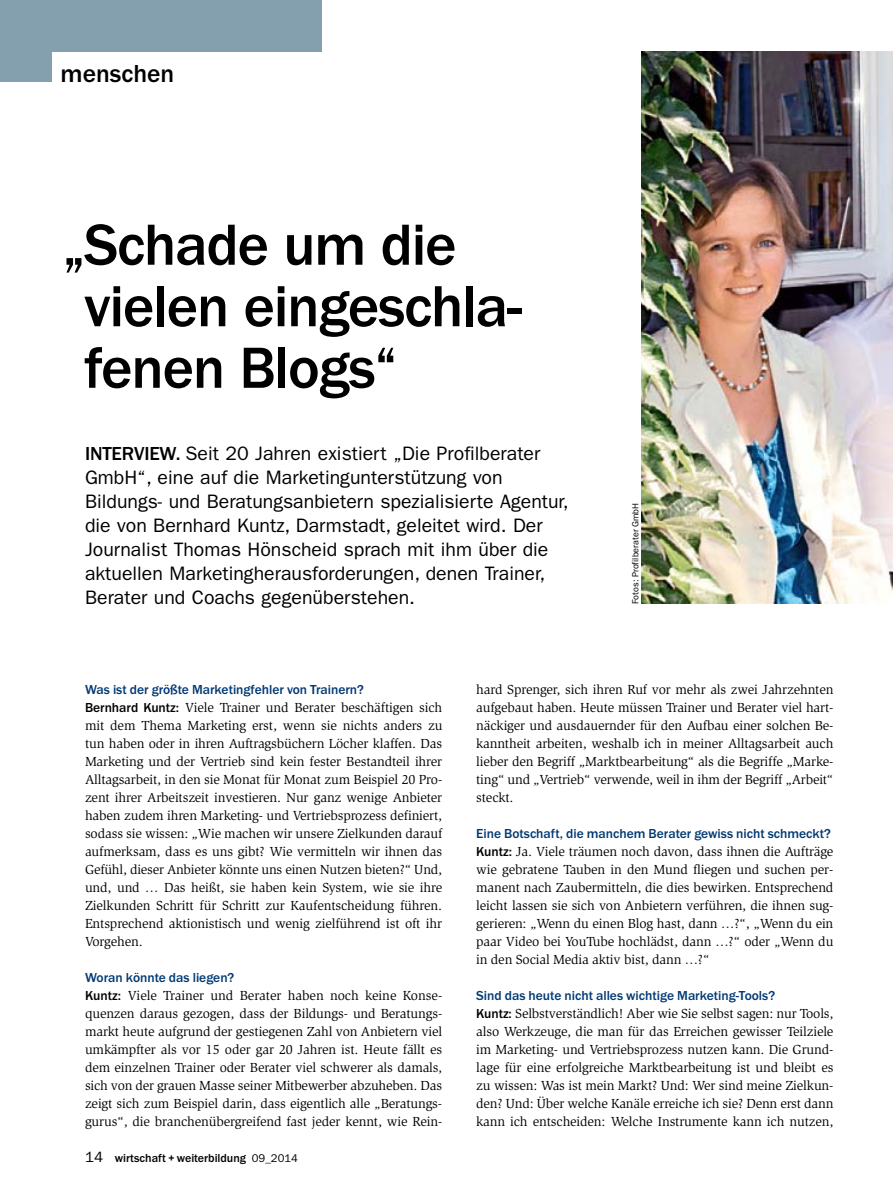
<style>
.page{position:relative;width:893px;height:1191px;background:#fff}
.page>*{position:absolute;margin:0;border:0;box-sizing:border-box;transform-origin:0 0}
.t1{font:500 60px/61.5px "Franklin Goth EF";letter-spacing:-.02em;color:#000}
.t2{font:500 25.5px "Franklin Goth EF";color:#000}
.t3{font:19.5px/24px "Franklin Gothic";color:#000}
.t4{font:13.5px/18px "Slimbach Std";letter-spacing:-.01em;color:#000;text-align:justify}
.t5{font:500 13.5px "Franklin Goth EF";color:#003973}
.t6{font:500 12px "Franklin Goth EF";color:#000}
.t7{font:9px "Franklin Gothic";color:#000}
.s1{font-family:"Franklin Goth EF";font-weight:500}
.s2{font-family:"Franklin Gothic";font-weight:400;font-size:15px}
.s3{font-family:"Franklin Gothic";font-weight:400;font-size:11.25px}
</style>
<div class="page">
<div style="left:0;top:0;width:51px;height:82px;background:#84a0ae"></div>
<div style="left:0;top:0;width:322px;height:51px;background:#84a0ae"></div>
<img style="left:642px;top:51px;width:251px;height:553px">
<h2 class="t2" style="left:61px;top:59px;width:115px">menschen</h2>
<h1 class="t1" style="left:84px;top:215px;width:439px;text-indent:-21px">„Schade um die vielen eingeschla&shy;fenen Blogs“</h1>
<p class="t3" style="left:85px;top:441px;width:485px"><span class="s1">INTERVIEW.</span> Seit 20 Jahren existiert „Die Profilberater GmbH“, eine auf die Marketingunterstützung von Bildungs- und Beratungsanbietern spezialisierte Agentur, die von Bernhard Kuntz, Darmstadt, geleitet wird. Der Journalist Thomas Hönscheid sprach mit ihm über die aktuellen Marketingherausforderungen, denen Trainer, Berater und Coachs gegenüberstehen.</p>
<p class="t7" style="left:630px;top:604px;width:102px;rotate:-90deg">Fotos: Profilberater GmbH</p>
<p class="t5" style="left:85px;top:682px;width:280px">Was ist der größte Marketingfehler von Trainern?</p>
<p class="t4" style="left:85px;top:698px;width:359px"><span class="s1">Bernhard Kuntz:</span> Viele Trainer und Berater beschäftigen sich mit dem Thema Marketing erst, wenn sie nichts anders zu tun haben oder in ihren Auftragsbüchern Löcher klaffen. Das Marketing und der Vertrieb sind kein fester Bestandteil ihrer Alltagsarbeit, in den sie Monat für Monat zum Beispiel 20 Pro&shy;zent ihrer Arbeitszeit investieren. Nur ganz wenige Anbieter haben zudem ihren Marketing- und Vertriebsprozess definiert, sodass sie wissen: „Wie machen wir unsere Zielkunden darauf aufmerksam, dass es uns gibt? Wie vermitteln wir ihnen das Gefühl, dieser Anbieter könnte uns einen Nutzen bieten?“ Und, und, und … Das heißt, sie haben kein System, wie sie ihre Zielkunden Schritt für Schritt zur Kaufentscheidung führen.<br>Entsprechend aktionistisch und wenig zielführend ist oft ihr Vorgehen.</p>
<p class="t5" style="left:85px;top:970px;width:151px">Woran könnte das liegen?</p>
<p class="t4" style="left:85px;top:986px;width:359px"><span class="s1">Kuntz:</span> Viele Trainer und Berater haben noch keine Konse&shy;quenzen daraus gezogen, dass der Bildungs- und Beratungs&shy;markt heute aufgrund der gestiegenen Zahl von Anbietern viel umkämpfter als vor 15 oder gar 20 Jahren ist. Heute fällt es dem einzelnen Trainer oder Berater viel schwerer als damals, sich von der grauen Masse seiner Mitbewerber abzuheben. Das zeigt sich zum Beispiel darin, dass eigentlich alle „Beratungs&shy;gurus“, die branchenübergreifend fast jeder kennt, wie Rein-</p>
<p class="t6" style="left:85px;top:1151px;width:214px"><span class="s2">14</span> wirtschaft + weiterbildung <span class="s3">09_2014</span></p>
<p class="t4" style="left:476px;top:680px;width:359px">hard Sprenger, sich ihren Ruf vor mehr als zwei Jahrzehnten aufgebaut haben. Heute müssen Trainer und Berater viel hart&shy;näckiger und ausdauernder für den Aufbau einer solchen Be&shy;kanntheit arbeiten, weshalb ich in meiner Alltagsarbeit auch lieber den Begriff „Marktbearbeitung“ als die Begriffe „Marke&shy;ting“ und „Vertrieb“ verwende, weil in ihm der Begriff „Arbeit“ steckt.</p>
<p class="t5" style="left:476px;top:825px;width:356px">Eine Botschaft, die manchem Berater gewiss nicht schmeckt?</p>
<p class="t4" style="left:476px;top:842px;width:359px"><span class="s1">Kuntz:</span> Ja. Viele träumen noch davon, dass ihnen die Aufträge wie gebratene Tauben in den Mund fliegen und suchen per&shy;manent nach Zaubermitteln, die dies bewirken. Entsprechend leicht lassen sie sich von Anbietern verführen, die ihnen sug&shy;gerieren: „Wenn du einen Blog hast, dann …?“, „Wenn du ein paar Video bei YouTube hochlädst, dann …?“ oder „Wenn du in den Social Media aktiv bist, dann …?“</p>
<p class="t5" style="left:476px;top:987px;width:300px">Sind das heute nicht alles wichtige Marketing-Tools?</p>
<p class="t4" style="left:476px;top:1004px;width:359px"><span class="s1">Kuntz:</span> Selbstverständlich! Aber wie Sie selbst sagen: nur Tools, also Werkzeuge, die man für das Erreichen gewisser Teilziele im Marketing- und Vertriebsprozess nutzen kann. Die Grund&shy;lage für eine erfolgreiche Marktbearbeitung ist und bleibt es zu wissen: Was ist mein Markt? Und: Wer sind meine Zielkun&shy;den? Und: Über welche Kanäle erreiche ich sie? Denn erst dann kann ich entscheiden: Welche Instrumente kann ich nutzen,</p>
</div>
